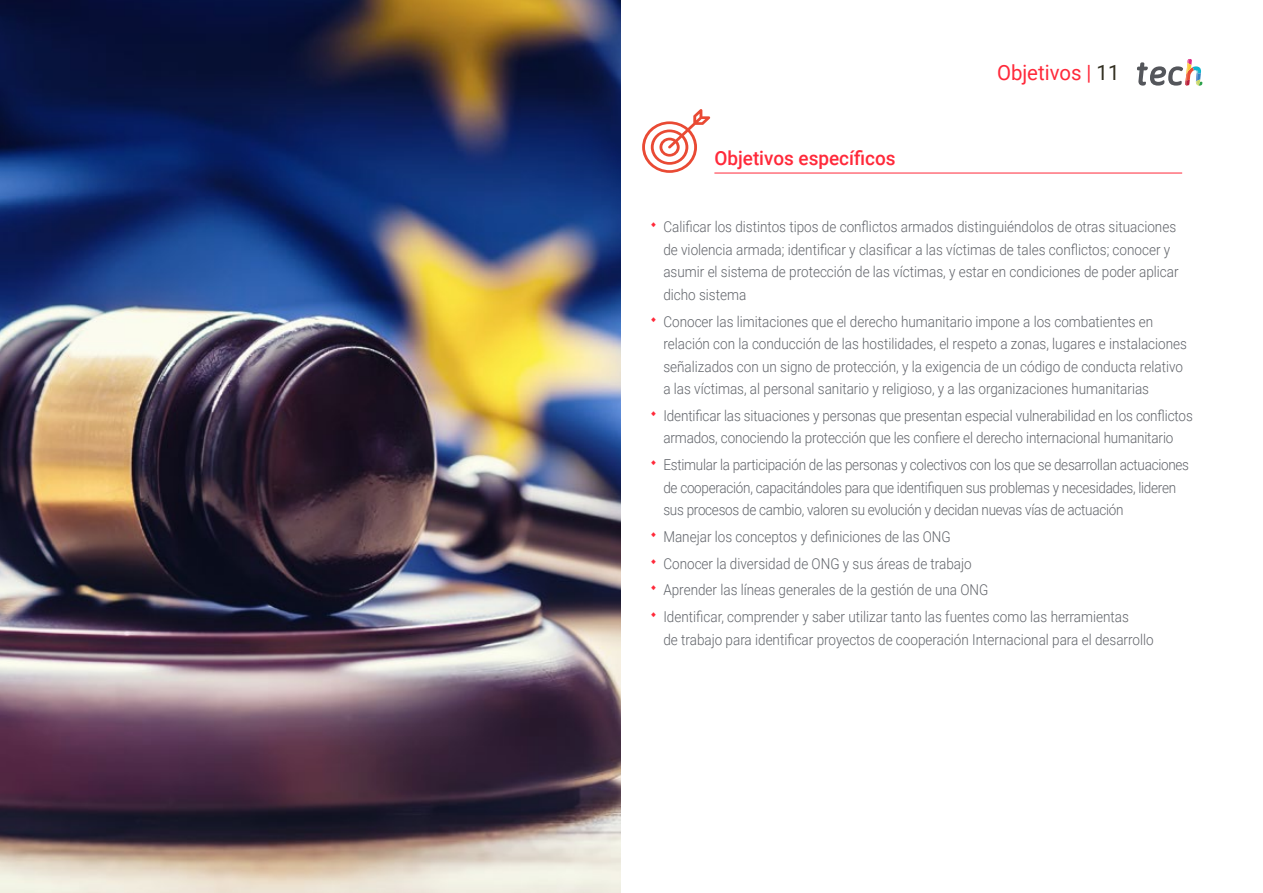
<style>
.page{position:relative;width:1263px;height:893px;background:#fff}
.page>*{position:absolute;margin:0;border:0;box-sizing:border-box;transform-origin:0 0}
.t1{font:21px "Roboto";color:#ff293a}
.t2{font:500 19.5px "Roboto";color:#ff293a}
.t3{font:300 15px/22.5px "Roboto";color:#61646a;scale:.9 1}
.t4{font:300 15px/22.5px "Roboto";letter-spacing:-.02em;color:#61646a;scale:.9 1}
.s1{color:#312e20}
</style>
<div class="page">
<img style="left:0;top:0;width:621px;height:893px">
<svg style="left:642px;top:109px;width:68px;height:64px"></svg>
<hr style="left:714px;top:173px;width:468px;height:1px;background:#ff293a">
<svg style="left:1137px;top:59px;width:65px;height:27px"></svg>
<h2 class="t2" style="left:714px;top:144px;width:183px">Objetivos específicos</h2>
<h1 class="t1" style="left:997px;top:57px;width:124px">Objetivos | <span class="s1">11</span></h1>
<p class="t3" style="left:663px;top:215px;width:574px">Calificar los distintos tipos de conflictos armados distinguiéndolos de otras situaciones de violencia armada; identificar y clasificar a las víctimas de tales conflictos; conocer y asumir el sistema de protección de las víctimas, y estar en condiciones de poder aplicar dicho sistema</p>
<p class="t3" style="left:663px;top:309px;width:583px">Conocer las limitaciones que el derecho humanitario impone a los combatientes en relación con la conducción de las hostilidades, el respeto a zonas, lugares e instalaciones señalizados con un signo de protección, y la exigencia de un código de conducta relativo a las víctimas, al personal sanitario y religioso, y a las organizaciones humanitarias</p>
<p class="t3" style="left:663px;top:404px;width:590px">Identificar las situaciones y personas que presentan especial vulnerabilidad en los conflictos armados, conociendo la protección que les confiere el derecho internacional humanitario</p>
<p class="t4" style="left:663px;top:453px;width:586px">Estimular la participación de las personas y colectivos con los que se desarrollan actuaciones de cooperación, capacitándoles para que identifiquen sus problemas y necesidades, lideren sus procesos de cambio, valoren su evolución y decidan nuevas vías de actuación</p>
<p class="t3" style="left:663px;top:523px;width:519px;line-height:26.7px">Manejar los conceptos y definiciones de las ONG<br>Conocer la diversidad de ONG y sus áreas de trabajo<br>Aprender las líneas generales de la gestión de una ONG<br>Identificar, comprender y saber utilizar tanto las fuentes como las herramientas</p>
<p class="t3" style="left:663px;top:627px;width:546px">de trabajo para identificar proyectos de cooperación Internacional para el desarrollo</p>
</div>
